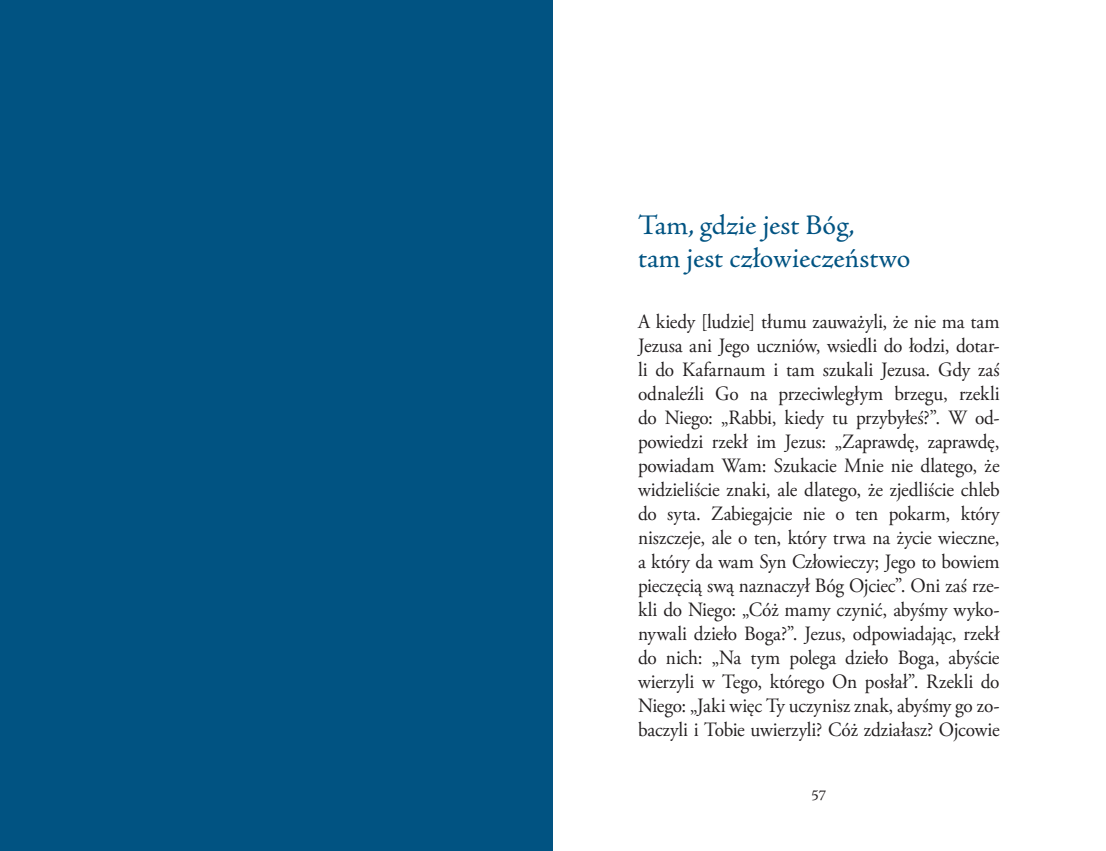
<style>
.page{position:relative;width:1106px;height:851px;background:#fff}
.page>*{position:absolute;margin:0;border:0;box-sizing:border-box;transform-origin:0 0}
.t1{font:28.5px/33px "Adobe Jenson Pro";color:#015382}
.t2{font:20.25px/24px "Adobe Garamond Pro";letter-spacing:-.01em;color:#231f20;text-align:justify;scale:.95 1}
.t3{font:15px "Adobe Jenson Pro";color:#231f20}
</style>
<div class="page">
<div style="left:0;top:0;width:553px;height:850px;background:#015382"></div>
<h1 class="t1" style="left:638px;top:209px;width:274px">Tam, gdzie jest Bóg,<br>tam jest człowieczeństwo</h1>
<p class="t2" style="left:638px;top:310px;width:382px">A kiedy [ludzie] tłumu zauważyli, że nie ma tam Jezusa ani Jego uczniów, wsiedli do łodzi, dotar&shy;li do Kafarnaum i tam szukali Jezusa. Gdy zaś odnaleźli Go na przeciwległym brzegu, rzekli do Niego: „Rabbi, kiedy tu przybyłeś?”. W od&shy;powiedzi rzekł im Jezus: „Zaprawdę, zaprawdę, powiadam Wam: Szukacie Mnie nie dlatego, że widzieliście znaki, ale dlatego, że zjedliście chleb do syta. Zabiegajcie nie o ten pokarm, który niszczeje, ale o ten, który trwa na życie wieczne, a który da wam Syn Człowieczy; Jego to bowiem pieczęcią swą naznaczył Bóg Ojciec”. Oni zaś rze&shy;kli do Niego: „Cóż mamy czynić, abyśmy wyko&shy;nywali dzieło Boga?”. Jezus, odpowiadając, rzekł do nich: „Na tym polega dzieło Boga, abyście wierzyli w Tego, którego On posłał”. Rzekli do Niego: „Jaki więc Ty uczynisz znak, abyśmy go zo&shy;baczyli i Tobie uwierzyli? Cóż zdziałasz? Ojcowie</p>
<p class="t3" style="left:811px;top:786px;width:16px">57</p>
</div>
